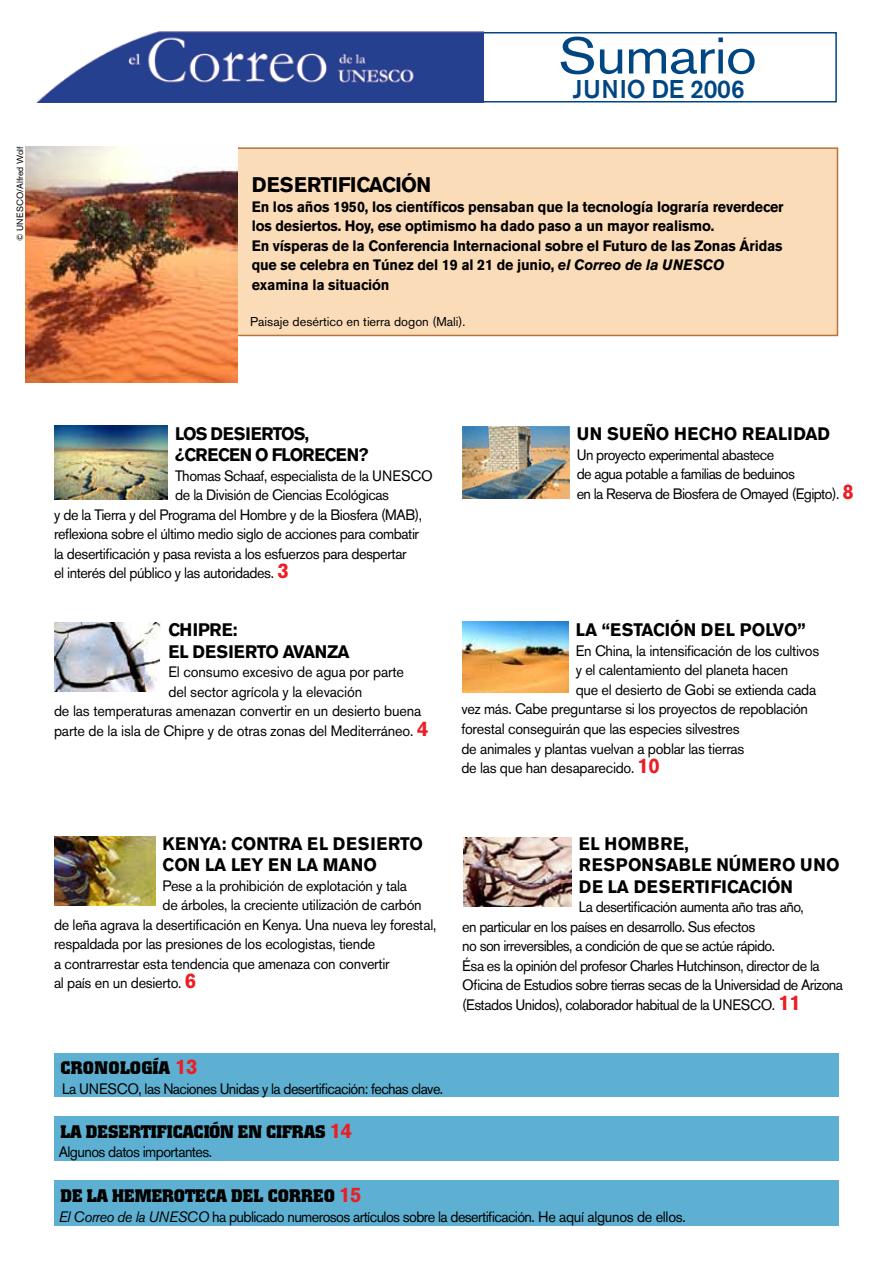
<style>
.page{position:relative;width:893px;height:1263px;background:#fff}
.page>*{position:absolute;margin:0;border:0;box-sizing:border-box;transform-origin:0 0}
.t1{font:51px "Akzidenz Grotesk BE";letter-spacing:-.01em;color:#004683;scale:1.12 1}
.t2{font:500 25.5px "Akzidenz Grotesk BE";color:#004683;scale:.96 1}
.t3{font:700 21px "Akzidenz Grotesk BE";letter-spacing:.045em;color:#000;scale:.96 1}
.t4{font:700 18px/21.6px "Akzidenz Grotesk BE";letter-spacing:.165em;color:#000;scale:.95 1}
.t5{font:700 18px "Colossalis";color:#000}
.t6{font:700 18px/21.6px "Akzidenz Grotesk BE";letter-spacing:.19em;color:#000;scale:.95 1}
.t7{font:700 18px/21.6px "Akzidenz Grotesk BE";letter-spacing:.115em;color:#000;scale:.95 1}
.t8{font:700 18px/21.6px "Akzidenz Grotesk BE";letter-spacing:.045em;color:#000;scale:.95 1}
.t9{font:700 18px "Akzidenz Grotesk BE";letter-spacing:.105em;color:#000;scale:.95 1}
.t10{font:700 18px "Colossalis";letter-spacing:.02em;color:#000}
.t11{font:15px/19.5px "Akzidenz Grotesk BE";letter-spacing:-.03em;color:#000;scale:.96 1}
.t12{font:700 15px/19.5px "Akzidenz Grotesk BE";letter-spacing:-.01em;color:#000;scale:.95 1}
.t13{font:15px "Akzidenz Grotesk BE";letter-spacing:-.01em;color:#000;scale:.96 1}
.t14{font:12.75px "Akzidenz Grotesk BE";color:#000}
.t15{font:9px "Akzidenz Grotesk BE";color:#000}
.s1{font-style:italic}
.s2{font-weight:700;font-size:21px;color:#ed1d24}
.s3{font-family:"Akzidenz Grotesk BE";font-size:21px;color:#ed1d24}
</style>
<div class="page">
<div style="left:461px;top:32px;width:376px;height:70px;border:2px solid #004683"></div>
<img style="left:37px;top:31px;width:446px;height:71px">
<div style="left:55px;top:147px;width:783px;height:189px;background:#fbdcb9;border:2px solid #b87339"></div>
<div style="left:54px;top:1054px;width:785px;height:43px;background:#5db0d1"></div>
<div style="left:54px;top:1116px;width:785px;height:45px;background:#5db0d1"></div>
<div style="left:54px;top:1180px;width:785px;height:46px;background:#5db0d1"></div>
<img style="left:26px;top:146px;width:212px;height:236px">
<img style="left:54px;top:425px;width:114px;height:74px">
<img style="left:463px;top:427px;width:106px;height:71px">
<img style="left:54px;top:623px;width:107px;height:68px">
<img style="left:462px;top:622px;width:106px;height:71px">
<img style="left:54px;top:837px;width:101px;height:69px">
<img style="left:463px;top:837px;width:108px;height:70px">
<p class="t15" style="left:15px;top:241px;width:96px;rotate:-90deg">© UNESCO/Alfred Wolf</p>
<h1 class="t1" style="left:559px;top:25px;width:179px">Sumario</h1>
<h2 class="t2" style="left:572px;top:73px;width:181px">JUNIO DE 2006</h2>
<h3 class="t3" style="left:252px;top:173px;width:188px">Des ertificación</h3>
<p class="t12" style="left:252px;top:197px;width:561px">En los años 1950, los científicos pensaban que la tecnología lograría reverdecer los desiertos. Hoy, ese optimismo ha dado paso a un mayor realismo.<br>En vísperas de la Conferencia Internacional sobre el Futuro de las Zonas Áridas que se celebra en Túnez del 19 al 21 de junio, <span class="s1">el Correo de la UNESCO </span>examina la situación</p>
<p class="t14" style="left:250px;top:314px;width:217px">Paisaje desértico en tierra dogon (Mali).</p>
<p class="t7" style="left:175px;top:423px;width:205px">Los des iertos, ¿crecen o florecen?</p>
<p class="t11" style="left:175px;top:466px;width:270px">Thomas Schaaf, especialista de la UNESCO</p>
<p class="t11" style="left:175px;top:485px;width:224px">de la División de Ciencias Ecológicas</p>
<p class="t11" style="left:54px;top:505px;width:385px">y de la Tierra y del Programa del Hombre y de la Biosfera (MAB),</p>
<p class="t11" style="left:54px;top:524px;width:382px">reflexiona sobre el último medio siglo de acciones para combatir</p>
<p class="t11" style="left:54px;top:544px;width:369px">la desertificación y pasa revista a los esfuerzos para despertar</p>
<p class="t11" style="left:54px;top:563px;width:246px">el interés del público y las autoridades. <span class="s2">3</span></p>
<p class="t8" style="left:168px;top:619px;width:190px">Ch ipre:<br>el des ierto avanza</p>
<p class="t13" style="left:168px;top:663px;width:247px">El consumo excesivo de agua por parte</p>
<p class="t13" style="left:168px;top:682px;width:203px">del sector agrícola y la elevación</p>
<p class="t13" style="left:54px;top:702px;width:384px">de las temperaturas amenazan convertir en un desierto buena</p>
<p class="t13" style="left:54px;top:721px;width:392px">parte de la isla de Chipre y de otras zonas del Mediterráneo. <span class="s2">4</span></p>
<p class="t6" style="left:163px;top:833px;width:276px">Kenya: contra el des ierto con la ley en la mano</p>
<p class="t11" style="left:163px;top:876px;width:256px">Pese a la prohibición de explotación y tala</p>
<p class="t11" style="left:163px;top:895px;width:271px">de árboles, la creciente utilización de carbón</p>
<p class="t11" style="left:54px;top:915px;width:400px">de leña agrava la desertificación en Kenya. Una nueva ley forestal,</p>
<p class="t11" style="left:54px;top:934px;width:336px">respaldada por las presiones de los ecologistas, tiende</p>
<p class="t11" style="left:54px;top:954px;width:351px">a contrarrestar esta tendencia que amenaza con convertir</p>
<p class="t11" style="left:54px;top:973px;width:150px">al país en un desierto. <span class="s2">6</span></p>
<p class="t4" style="left:577px;top:423px;width:266px">Un sueño hecho realidad</p>
<p class="t11" style="left:577px;top:445px;width:290px">Un proyecto experimental abastece<br>de agua potable a familias de beduinos<br>en la Reserva de Biosfera de Omayed (Egipto). <span class="s2">8</span></p>
<p class="t9" style="left:576px;top:620px;width:244px">La “estación del polvo”</p>
<p class="t11" style="left:576px;top:641px;width:255px">En China, la intensificación de los cultivos</p>
<p class="t11" style="left:576px;top:660px;width:223px">y el calentamiento del planeta hacen</p>
<p class="t11" style="left:576px;top:680px;width:252px">que el desierto de Gobi se extienda cada</p>
<p class="t11" style="left:461px;top:699px;width:363px">vez más. Cabe preguntarse si los proyectos de repoblación</p>
<p class="t11" style="left:461px;top:719px;width:291px">forestal conseguirán que las especies silvestres</p>
<p class="t11" style="left:461px;top:738px;width:296px">de animales y plantas vuelvan a poblar las tierras</p>
<p class="t11" style="left:461px;top:758px;width:208px">de las que han desaparecido. <span class="s2">10</span></p>
<p class="t4" style="left:579px;top:833px;width:276px">El hombre,<br>responsable número uno de la desertificación</p>
<p class="t11" style="left:462px;top:897px;width:398px;text-indent:117px">La desertificación aumenta año tras año,<br>en particular en los países en desarrollo. Sus efectos<br>no son irreversibles, a condición de que se actúe rápido.<br>Ésa es la opinión del profesor Charles Hutchinson, director de la Oficina de Estudios sobre tierras secas de la Universidad de Arizona (Estados Unidos), colaborador habitual de la UNESCO. <span class="s2">11</span></p>
<p class="t10" style="left:60px;top:1057px;width:139px">CRONOLOGÍA <span class="s3">13</span></p>
<p class="t11" style="left:62px;top:1079px;width:398px">La UNESCO, las Naciones Unidas y la desertificación: fechas clave.</p>
<p class="t5" style="left:60px;top:1121px;width:293px">LA DESERTIFICACIÓN EN CIFRAS <span class="s3">14</span></p>
<p class="t11" style="left:59px;top:1142px;width:161px">Algunos datos importantes.</p>
<p class="t5" style="left:60px;top:1185px;width:303px">DE LA HEMEROTECA DEL CORREO <span class="s3">15</span></p>
<p class="t11" style="left:59px;top:1207px;width:655px"><span class="s1">El Correo de la UNESCO</span> ha publicado numerosos artículos sobre la desertificación. He aquí algunos de ellos.</p>
</div>
